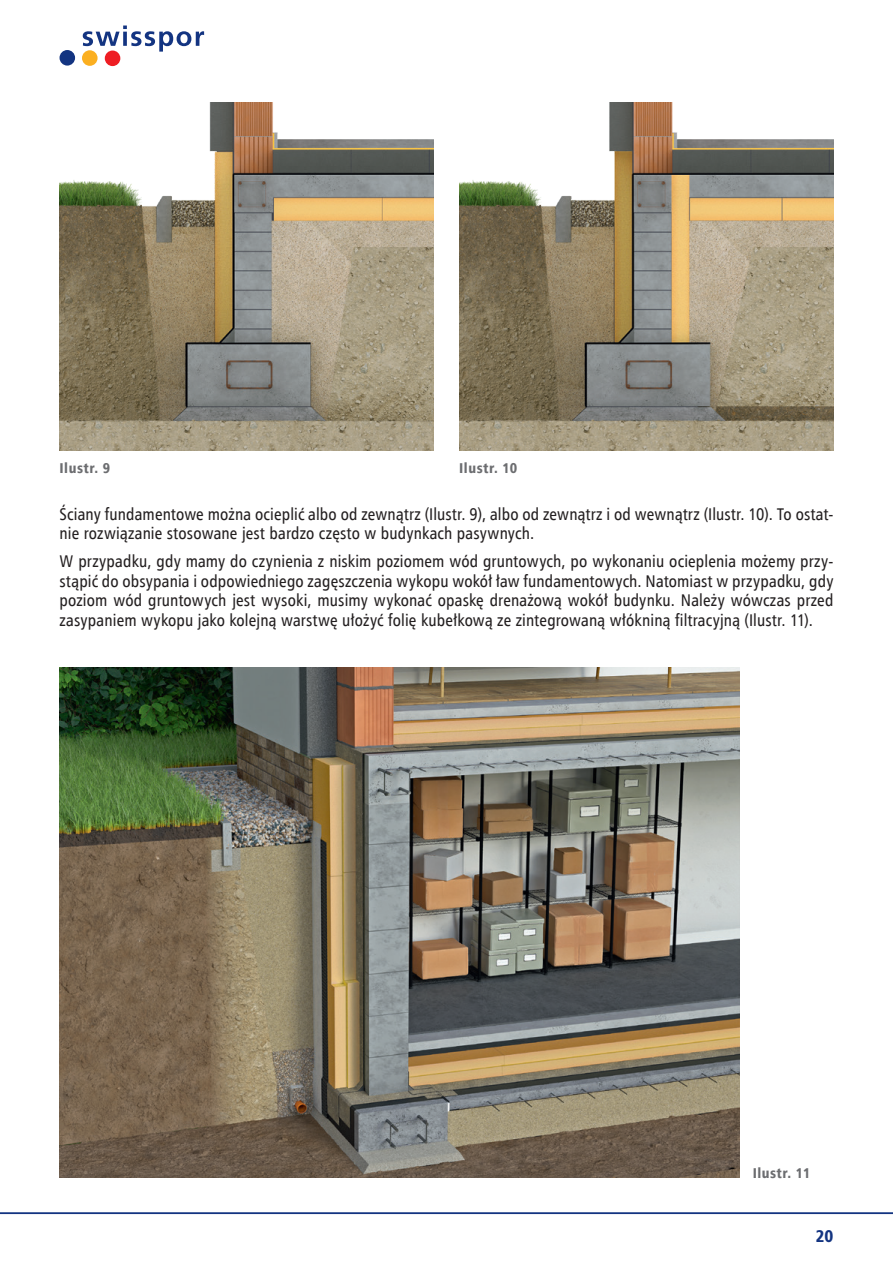
<style>
.page{position:relative;width:893px;height:1263px;background:#fff}
.page>*{position:absolute;margin:0;border:0;box-sizing:border-box;transform-origin:0 0}
.t1{font:16.95px/19.5px "Humnst 777 Cn EU";letter-spacing:.01em;color:#231f20}
.t2{font:16.95px "Humnst 777 Blk Cn EU";color:#133481}
.t3{font:14.25px "Humnst 777 Blk Cn EU";letter-spacing:.04em;color:#6c6d70}
</style>
<div class="page">
<img style="left:60px;top:102px;width:374px;height:349px">
<img style="left:459px;top:102px;width:374px;height:349px">
<img style="left:60px;top:668px;width:680px;height:510px">
<svg style="left:83px;top:26px;width:121px;height:26px"></svg>
<div style="left:60px;top:50px;width:15px;height:16px;background:#133481;border-radius:50%"></div>
<div style="left:82px;top:50px;width:16px;height:16px;background:#fbaf20;border-radius:50%"></div>
<div style="left:105px;top:51px;width:15px;height:15px;background:#ee1d23;border-radius:50%"></div>
<hr style="left:0;top:1212px;width:893px;height:2px;background:#133481">
<p class="t3" style="left:60px;top:459px;width:52px">Ilustr. 9</p>
<p class="t3" style="left:459px;top:459px;width:60px">Ilustr. 10</p>
<p class="t1" style="left:60px;top:504px;width:775px">Ściany fundamentowe można ocieplić albo od zewnątrz (Ilustr. 9), albo od zewnątrz i od wewnątrz (Ilustr. 10). To ostat&shy;nie rozwiązanie stosowane jest bardzo często w budynkach pasywnych.</p>
<p class="t1" style="left:60px;top:551px;width:775px;text-align:justify">W przypadku, gdy mamy do czynienia z niskim poziomem wód gruntowych, po wykonaniu ocieplenia możemy przy&shy;stąpić do obsypania i odpowiedniego zagęszczenia wykopu wokół ław fundamentowych. Natomiast w przypadku, gdy poziom wód gruntowych jest wysoki, musimy wykonać opaskę drenażową wokół budynku. Należy wówczas przed zasypaniem wykopu jako kolejną warstwę ułożyć folię kubełkową ze zintegrowaną włókniną filtracyjną (Ilustr. 11).</p>
<p class="t3" style="left:753px;top:1164px;width:59px">Ilustr. 11</p>
<p class="t2" style="left:816px;top:1225px;width:19px">20</p>
</div>
